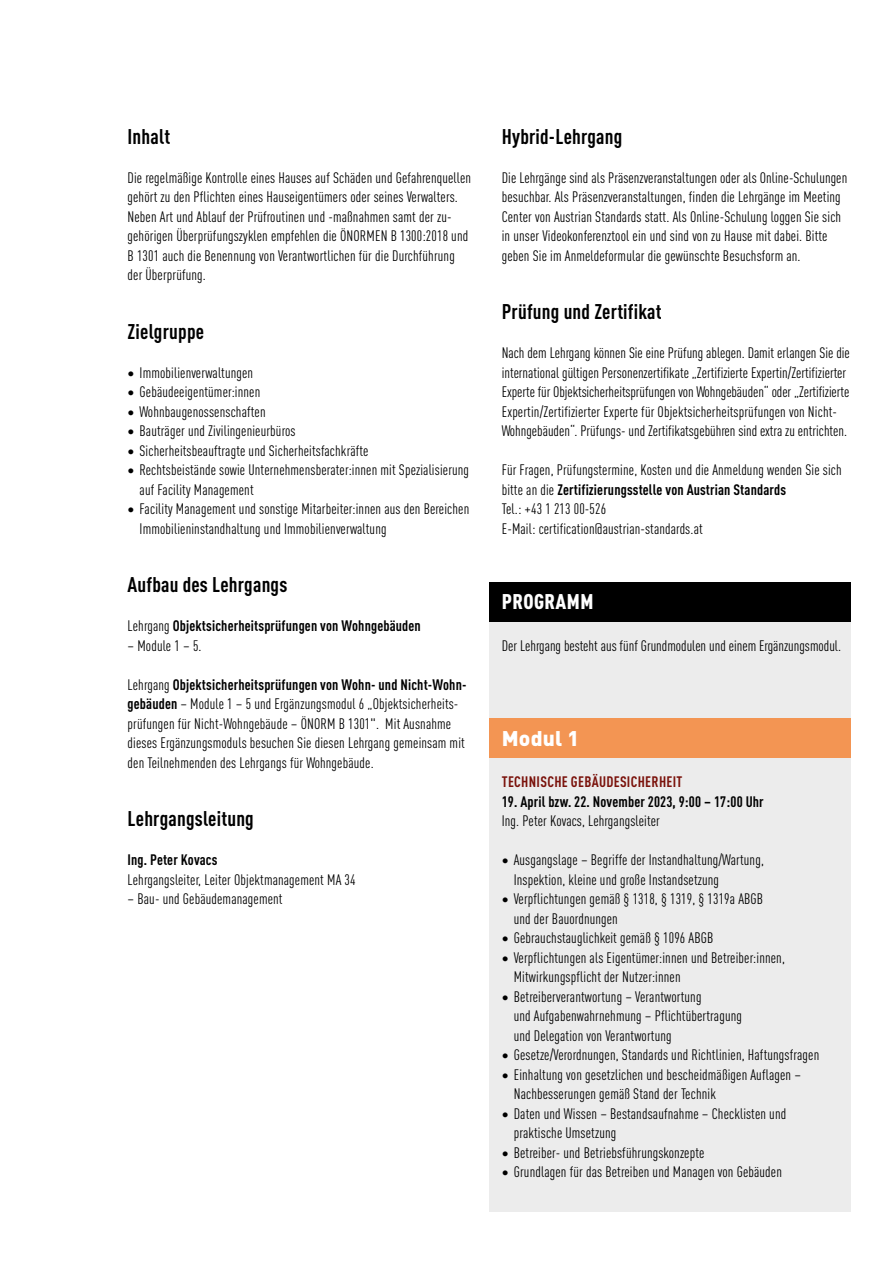
<style>
.page{position:relative;width:893px;height:1263px;background:#fff}
.page>*{position:absolute;margin:0;border:0;box-sizing:border-box;transform-origin:0 0}
.t1{font:700 condensed 21px "DINOT";letter-spacing:.01em;color:#000}
.t2{font:900 condensed 21px "DINOT";letter-spacing:.02em;color:#fff}
.t3{font:900 21px "DINOT";letter-spacing:.01em;color:#fff}
.t4{font:condensed 15px/19.5px "DINOT";letter-spacing:.01em;color:#000}
.t5{font:700 condensed 15px "DINOT";letter-spacing:.01em;color:#000}
.t6{font:700 condensed 15px "DINOT";letter-spacing:.02em;color:#7a120b}
.s1{font-weight:400}
.s2{font-weight:700}
</style>
<div class="page">
<div style="left:489px;top:617px;width:361px;height:595px;background:#ececec"></div>
<div style="left:489px;top:719px;width:361px;height:39px;background:#f39553"></div>
<div style="left:489px;top:582px;width:361px;height:39px;background:#000"></div>
<h1 class="t1" style="left:128px;top:121px;width:44px">Inhalt</h1>
<p class="t4" style="left:128px;top:167px;width:345px">Die regelmäßige Kontrolle eines Hauses auf Schäden und Gefahrenquellen gehört zu den Pflichten eines Hauseigentümers oder seines Verwalters.<br>Neben Art und Ablauf der Prüfroutinen und -maßnahmen samt der zu&shy;gehörigen Überprüfungszyklen empfehlen die ÖNORMEN B 1300:2018 und B 1301 auch die Benennung von Verantwortlichen für die Durchführung der Überprüfung.</p>
<h1 class="t1" style="left:128px;top:316px;width:78px">Zielgruppe</h1>
<p class="t4" style="left:128px;top:362px;width:127px">• Immobilienverwaltungen</p>
<p class="t4" style="left:128px;top:381px;width:134px">• Gebäudeeigentümer:innen</p>
<p class="t4" style="left:128px;top:401px;width:140px">• Wohnbaugenossenschaften</p>
<p class="t4" style="left:128px;top:420px;width:169px">• Bauträger und Zivilingenieurbüros</p>
<p class="t4" style="left:128px;top:440px;width:243px">• Sicherheitsbeauftragte und Sicherheitsfachkräfte</p>
<p class="t4" style="left:140px;top:459px;width:331px;text-indent:-12px">• Rechtsbeistände sowie Unternehmensberater:innen mit Spezialisierung auf Facility Management</p>
<p class="t4" style="left:140px;top:498px;width:331px;text-indent:-12px">• Facility Management und sonstige Mitarbeiter:innen aus den Bereichen<br>Immobilieninstandhaltung und Immobilienverwaltung</p>
<h1 class="t1" style="left:128px;top:569px;width:161px">Aufbau des Lehrgangs</h1>
<p class="t5" style="left:128px;top:615px;width:295px"><span class="s1">Lehrgang</span> Objektsicherheitsprüfungen von Wohngebäuden</p>
<p class="t4" style="left:128px;top:635px;width:76px">– Module 1 – 5.</p>
<p class="t4" style="left:128px;top:674px;width:340px">Lehrgang <span class="s2">Objektsicherheitsprüfungen von Wohn- und Nicht-Wohn&shy;gebäuden</span> – Module 1 – 5 und Ergänzungsmodul 6 „Objektsicherheits&shy;prüfungen für Nicht-Wohngebäude – ÖNORM B 1301". Mit Ausnahme dieses Ergänzungsmoduls besuchen Sie diesen Lehrgang gemeinsam mit den Teilnehmenden des Lehrgangs für Wohngebäude.</p>
<h1 class="t1" style="left:128px;top:803px;width:128px">Lehrgangsleitung</h1>
<p class="t5" style="left:128px;top:849px;width:91px">Ing. Peter Kovacs</p>
<p class="t4" style="left:128px;top:869px;width:229px">Lehrgangsleiter, Leiter Objektmanagement MA 34</p>
<p class="t4" style="left:128px;top:888px;width:157px">– Bau- und Gebäudemanagement</p>
<h1 class="t1" style="left:502px;top:121px;width:122px">Hybrid-Lehrgang</h1>
<p class="t4" style="left:502px;top:167px;width:347px">Die Lehrgänge sind als Präsenzveranstaltungen oder als Online-Schulungen besuchbar. Als Präsenzveranstaltungen, finden die Lehrgänge im Meeting Center von Austrian Standards statt. Als Online-Schulung loggen Sie sich in unser Videokonferenztool ein und sind von zu Hause mit dabei. Bitte geben Sie im Anmeldeformular die gewünschte Besuchsform an.</p>
<h1 class="t1" style="left:502px;top:296px;width:161px">Prüfung und Zertifikat</h1>
<p class="t4" style="left:502px;top:342px;width:350px">Nach dem Lehrgang können Sie eine Prüfung ablegen. Damit erlangen Sie die international gültigen Personenzertifikate „Zertifizierte Expertin/Zertifizierter Experte für Objektsicherheitsprüfungen von Wohngebäuden“ oder „Zertifizierte Expertin/Zertifizierter Experte für Objektsicherheitsprüfungen von Nicht-Wohngebäuden“. Prüfungs- und Zertifikatsgebühren sind extra zu entrichten.</p>
<p class="t4" style="left:502px;top:459px;width:341px">Für Fragen, Prüfungstermine, Kosten und die Anmeldung wenden Sie sich bitte an die <span class="s2">Zertifizierungsstelle von Austrian Standards<br></span>Tel.: +43 1 213 00-526<br>E-Mail: certification@austrian-standards.at</p>
<h1 class="t2" style="left:502px;top:586px;width:93px">PROGRAMM</h1>
<p class="t4" style="left:502px;top:635px;width:341px">Der Lehrgang besteht aus fünf Grundmodulen und einem Ergänzungsmodul.</p>
<h1 class="t3" style="left:502px;top:721px;width:79px">Modul 1</h1>
<p class="t6" style="left:502px;top:771px;width:182px">TECHNISCHE GEBÄUDESICHERHEIT</p>
<p class="t5" style="left:502px;top:790px;width:263px">19. April bzw. 22. November 2023, 9:00 – 17:00 Uhr</p>
<p class="t4" style="left:502px;top:810px;width:160px">Ing. Peter Kovacs, Lehrgangsleiter</p>
<p class="t4" style="left:514px;top:849px;width:252px;text-indent:-12px">• Ausgangslage – Begriffe der Instandhaltung/Wartung,<br>Inspektion, kleine und große Instandsetzung</p>
<p class="t4" style="left:514px;top:888px;width:251px;text-indent:-12px">• Verpflichtungen gemäß § 1318, § 1319, § 1319a ABGB und der Bauordnungen</p>
<p class="t4" style="left:502px;top:927px;width:213px">• Gebrauchstauglichkeit gemäß § 1096 ABGB</p>
<p class="t4" style="left:514px;top:947px;width:273px;text-indent:-12px">• Verpflichtungen als Eigentümer:innen und Betreiber:innen,<br>Mitwirkungspflicht der Nutzer:innen</p>
<p class="t4" style="left:514px;top:986px;width:230px;text-indent:-12px">• Betreiberverantwortung – Verantwortung<br>und Aufgabenwahrnehmung – Pflichtübertragung und Delegation von Verantwortung</p>
<p class="t4" style="left:502px;top:1044px;width:319px">• Gesetze/Verordnungen, Standards und Richtlinien, Haftungsfragen</p>
<p class="t4" style="left:514px;top:1064px;width:289px;text-indent:-12px">• Einhaltung von gesetzlichen und bescheidmäßigen Auflagen –<br>Nachbesserungen gemäß Stand der Technik</p>
<p class="t4" style="left:514px;top:1103px;width:274px;text-indent:-12px">• Daten und Wissen – Bestandsaufnahme – Checklisten und praktische Umsetzung</p>
<p class="t4" style="left:502px;top:1142px;width:204px">• Betreiber- und Betriebsführungskonzepte</p>
<p class="t4" style="left:502px;top:1161px;width:282px">• Grundlagen für das Betreiben und Managen von Gebäuden</p>
</div>
